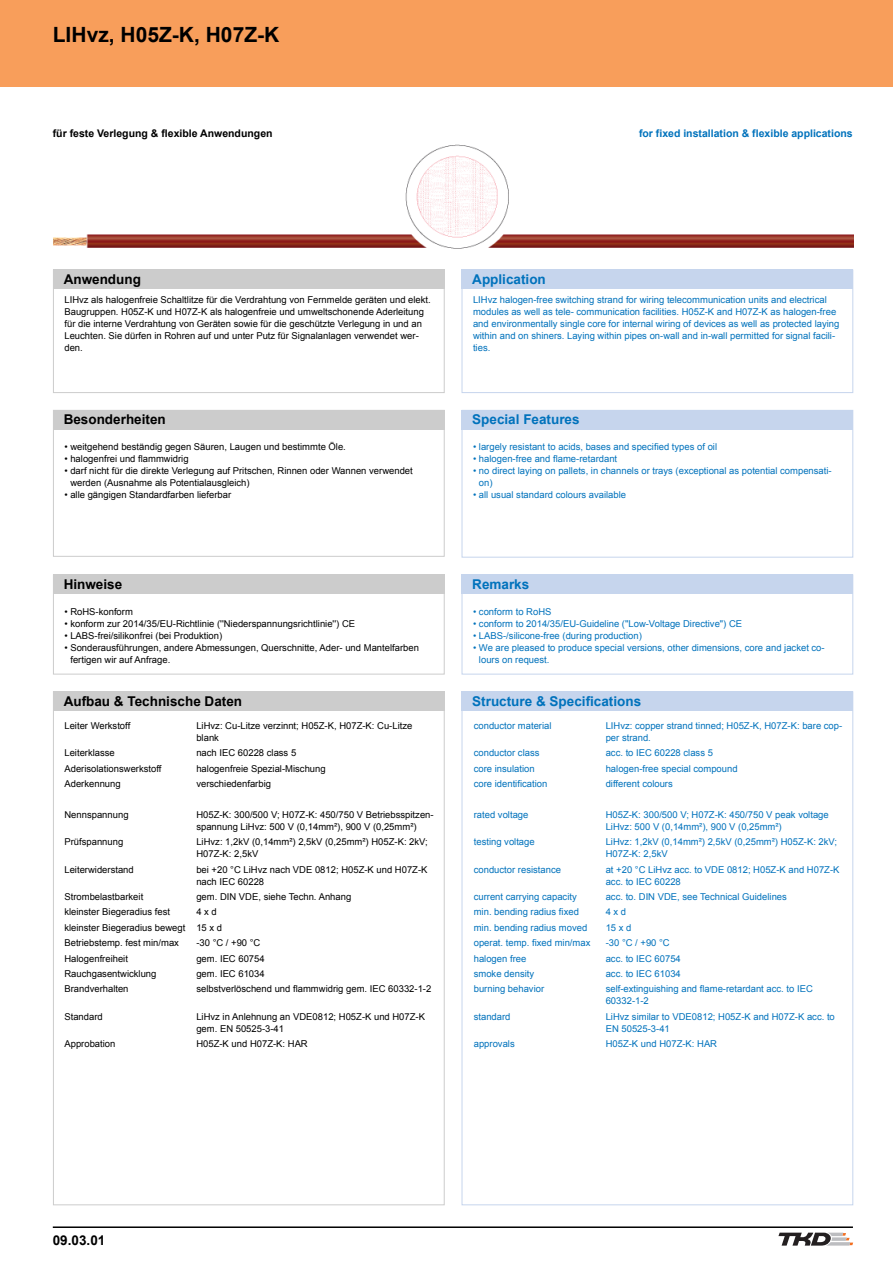
<style>
.page{position:relative;width:893px;height:1275px;background:#fff}
.page>*{position:absolute;margin:0;border:0;box-sizing:border-box;transform-origin:0 0}
.t1{font:700 21px "Arial";color:#000}
.t2{font:700 13.5px "Arial";color:#000}
.t3{font:700 13.5px "Arial";color:#0072bc}
.t4{font:700 10.5px "Arial";color:#0072bc}
.t5{font:700 10.5px "Arial";color:#000}
.t6{font:9.45px/12px "Arial";color:#000}
.t7{font:9.45px/12px "Arial";color:#0072bc}
</style>
<div class="page">
<div style="left:0;top:0;width:892px;height:87px;background:#f89e5b"></div>
<svg style="left:778px;top:1232px;width:74px;height:13px"></svg>
<hr style="left:53px;top:1226px;width:799px;height:2px;background:#000">
<img style="left:53px;top:144px;width:799px;height:105px">
<div style="left:53px;top:270px;width:391px;height:19px;background:#ccc"></div>
<div style="left:461px;top:270px;width:391px;height:19px;background:#c6d5ed"></div>
<div style="left:53px;top:691px;width:391px;height:20px;background:#ccc"></div>
<div style="left:461px;top:691px;width:391px;height:20px;background:#c6d5ed"></div>
<div style="left:53px;top:270px;width:391px;height:123px;border:1px solid #ccc"></div>
<div style="left:461px;top:270px;width:391px;height:123px;border:1px solid #c6d5ed"></div>
<div style="left:53px;top:410px;width:391px;height:19px;background:#ccc"></div>
<div style="left:461px;top:410px;width:391px;height:19px;background:#c6d5ed"></div>
<div style="left:53px;top:410px;width:391px;height:147px;border:1px solid #ccc"></div>
<div style="left:461px;top:410px;width:391px;height:147px;border:1px solid #c6d5ed"></div>
<div style="left:53px;top:574px;width:391px;height:20px;background:#ccc"></div>
<div style="left:461px;top:574px;width:391px;height:20px;background:#c6d5ed"></div>
<div style="left:53px;top:574px;width:391px;height:100px;border:1px solid #ccc"></div>
<div style="left:461px;top:574px;width:391px;height:100px;border:1px solid #c6d5ed"></div>
<h1 class="t1" style="left:53px;top:26px;width:228px">LIHvz, H05Z-K, H07Z-K</h1>
<p class="t5" style="left:53px;top:129px;width:221px">für feste Verlegung &amp; flexible Anwendungen</p>
<p class="t4" style="left:638px;top:129px;width:215px">for fixed installation &amp; flexible applications</p>
<h2 class="t2" style="left:64px;top:274px;width:79px">Anwendung</h2>
<h2 class="t3" style="left:472px;top:274px;width:75px">Application</h2>
<p class="t6" style="left:64px;top:294px;width:368px">LIHvz als halogenfreie Schaltlitze für die Verdrahtung von Fernmelde geräten und elekt.<br>Baugruppen. H05Z-K und H07Z-K als halogenfreie und umweltschonende Aderleitung für die interne Verdrahtung von Geräten sowie für die geschützte Verlegung in und an Leuchten. Sie dürfen in Rohren auf und unter Putz für Signalanlagen verwendet wer&shy;den.</p>
<p class="t7" style="left:473px;top:294px;width:368px">LIHvz halogen-free switching strand for wiring telecommunication units and electrical modules as well as tele- communication facilities. H05Z-K and H07Z-K as halogen-free and environmentally single core for internal wiring of devices as well as protected laying within and on shiners. Laying within pipes on-wall and in-wall permitted for signal facili&shy;ties.</p>
<h2 class="t2" style="left:64px;top:415px;width:104px">Besonderheiten</h2>
<h2 class="t3" style="left:472px;top:415px;width:109px">Special Features</h2>
<p class="t6" style="left:64px;top:441px;width:283px">• weitgehend beständig gegen Säuren, Laugen und bestimmte Öle.</p>
<p class="t6" style="left:64px;top:453px;width:126px">• halogenfrei und flammwidrig</p>
<p class="t6" style="left:70px;top:465px;width:344px;text-indent:-6px">• darf nicht für die direkte Verlegung auf Pritschen, Rinnen oder Wannen verwendet werden (Ausnahme als Potentialausgleich)</p>
<p class="t6" style="left:64px;top:489px;width:168px">• alle gängigen Standardfarben lieferbar</p>
<p class="t7" style="left:473px;top:441px;width:245px">• largely resistant to acids, bases and specified types of oil</p>
<p class="t7" style="left:473px;top:453px;width:146px">• halogen-free and flame-retardant</p>
<p class="t7" style="left:479px;top:465px;width:354px;text-indent:-6px">• no direct laying on pallets, in channels or trays (exceptional as potential compensati&shy;on)</p>
<p class="t7" style="left:473px;top:489px;width:154px">• all usual standard colours available</p>
<h2 class="t2" style="left:64px;top:579px;width:60px">Hinweise</h2>
<h2 class="t3" style="left:472px;top:579px;width:59px">Remarks</h2>
<p class="t6" style="left:64px;top:606px;width:70px">• RoHS-konform</p>
<p class="t6" style="left:64px;top:618px;width:292px">• konform zur 2014/35/EU-Richtlinie (''Niederspannungsrichtlinie'') CE</p>
<p class="t6" style="left:64px;top:630px;width:159px">• LABS-frei/silikonfrei (bei Produktion)</p>
<p class="t6" style="left:70px;top:642px;width:350px;text-indent:-6px">• Sonderausführungen, andere Abmessungen, Querschnitte, Ader- und Mantelfarben fertigen wir auf Anfrage.</p>
<p class="t7" style="left:473px;top:606px;width:80px">• conform to RoHS</p>
<p class="t7" style="left:473px;top:618px;width:270px">• conform to 2014/35/EU-Guideline ("Low-Voltage Directive") CE</p>
<p class="t7" style="left:473px;top:630px;width:170px">• LABS-/silicone-free (during production)</p>
<p class="t7" style="left:479px;top:642px;width:347px;text-indent:-6px">• We are pleased to produce special versions, other dimensions, core and jacket co&shy;lours on request.</p>
<h2 class="t2" style="left:64px;top:696px;width:180px">Aufbau &amp; Technische Daten</h2>
<h2 class="t3" style="left:472px;top:696px;width:170px">Structure &amp; Specifications</h2>
<p class="t6" style="left:64px;top:720px;width:67px">Leiter Werkstoff</p>
<p class="t6" style="left:196px;top:720px;width:217px">LiHvz: Cu-Litze verzinnt; H05Z-K, H07Z-K: Cu-Litze blank</p>
<p class="t7" style="left:473px;top:720px;width:79px">conductor material</p>
<p class="t7" style="left:605px;top:720px;width:238px">LIHvz: copper strand tinned; H05Z-K, H07Z-K: bare cop&shy;per strand.</p>
<p class="t6" style="left:64px;top:748px;width:52px">Leiterklasse</p>
<p class="t6" style="left:196px;top:748px;width:101px">nach IEC 60228 class 5</p>
<p class="t7" style="left:473px;top:748px;width:67px">conductor class</p>
<p class="t7" style="left:605px;top:748px;width:109px">acc. to IEC 60228 class 5</p>
<p class="t6" style="left:64px;top:763px;width:98px">Aderisolationswerkstoff</p>
<p class="t6" style="left:196px;top:763px;width:131px">halogenfreie Spezial-Mischung</p>
<p class="t7" style="left:473px;top:763px;width:62px">core insulation</p>
<p class="t7" style="left:605px;top:763px;width:133px">halogen-free special compound</p>
<p class="t6" style="left:64px;top:779px;width:58px">Aderkennung</p>
<p class="t6" style="left:196px;top:779px;width:76px">verschiedenfarbig</p>
<p class="t7" style="left:473px;top:779px;width:75px">core identification</p>
<p class="t7" style="left:605px;top:779px;width:69px">different colours</p>
<p class="t6" style="left:64px;top:809px;width:66px">Nennspannung</p>
<p class="t6" style="left:196px;top:809px;width:239px">H05Z-K: 300/500 V; H07Z-K: 450/750 V Betriebsspitzen&shy;spannung LiHvz: 500 V (0,14mm²), 900 V (0,25mm²)</p>
<p class="t7" style="left:473px;top:809px;width:56px">rated voltage</p>
<p class="t7" style="left:605px;top:809px;width:224px">H05Z-K: 300/500 V; H07Z-K: 450/750 V peak voltage<br>LiHvz: 500 V (0,14mm²), 900 V (0,25mm²)</p>
<p class="t6" style="left:64px;top:837px;width:60px">Prüfspannung</p>
<p class="t6" style="left:196px;top:837px;width:233px">LiHvz: 1,2kV (0,14mm²) 2,5kV (0,25mm²) H05Z-K: 2kV;<br>H07Z-K: 2,5kV</p>
<p class="t7" style="left:473px;top:837px;width:62px">testing voltage</p>
<p class="t7" style="left:605px;top:837px;width:233px">LiHvz: 1,2kV (0,14mm²) 2,5kV (0,25mm²) H05Z-K: 2kV;<br>H07Z-K: 2,5kV</p>
<p class="t6" style="left:64px;top:864px;width:71px">Leiterwiderstand</p>
<p class="t6" style="left:196px;top:864px;width:232px">bei +20 °C LiHvz nach VDE 0812; H05Z-K und H07Z-K nach IEC 60228</p>
<p class="t7" style="left:473px;top:864px;width:89px">conductor resistance</p>
<p class="t7" style="left:605px;top:864px;width:235px">at +20 °C LiHvz acc. to VDE 0812; H05Z-K and H07Z-K acc. to IEC 60228</p>
<p class="t6" style="left:64px;top:891px;width:80px">Strombelastbarkeit</p>
<p class="t6" style="left:196px;top:891px;width:156px">gem. DIN VDE, siehe Techn. Anhang</p>
<p class="t7" style="left:473px;top:891px;width:104px">current carrying capacity</p>
<p class="t7" style="left:605px;top:891px;width:183px">acc. to. DIN VDE, see Technical Guidelines</p>
<p class="t6" style="left:64px;top:907px;width:107px">kleinster Biegeradius fest</p>
<p class="t6" style="left:196px;top:907px;width:22px">4 x d</p>
<p class="t7" style="left:473px;top:907px;width:107px">min. bending radius fixed</p>
<p class="t7" style="left:605px;top:907px;width:22px">4 x d</p>
<p class="t6" style="left:64px;top:922px;width:159px">kleinster Biegeradius bewegt 15 x d</p>
<p class="t7" style="left:473px;top:922px;width:115px">min. bending radius moved</p>
<p class="t7" style="left:605px;top:922px;width:27px">15 x d</p>
<p class="t6" style="left:64px;top:938px;width:116px">Betriebstemp. fest min/max</p>
<p class="t6" style="left:196px;top:938px;width:66px">-30 °C / +90 °C</p>
<p class="t7" style="left:473px;top:938px;width:118px">operat. temp. fixed min/max</p>
<p class="t7" style="left:605px;top:938px;width:66px">-30 °C / +90 °C</p>
<p class="t6" style="left:64px;top:953px;width:65px">Halogenfreiheit</p>
<p class="t6" style="left:196px;top:953px;width:70px">gem. IEC 60754</p>
<p class="t7" style="left:473px;top:953px;width:54px">halogen free</p>
<p class="t7" style="left:605px;top:953px;width:77px">acc. to IEC 60754</p>
<p class="t6" style="left:64px;top:968px;width:93px">Rauchgasentwicklung</p>
<p class="t6" style="left:196px;top:968px;width:70px">gem. IEC 61034</p>
<p class="t7" style="left:473px;top:968px;width:62px">smoke density</p>
<p class="t7" style="left:605px;top:968px;width:77px">acc. to IEC 61034</p>
<p class="t6" style="left:64px;top:984px;width:66px">Brandverhalten</p>
<p class="t6" style="left:196px;top:984px;width:236px">selbstverlöschend und flammwidrig gem. IEC 60332-1-2</p>
<p class="t7" style="left:473px;top:984px;width:72px">burning behavior</p>
<p class="t7" style="left:605px;top:984px;width:208px">self-extinguishing and flame-retardant acc. to IEC<br>60332-1-2</p>
<p class="t6" style="left:64px;top:1011px;width:40px">Standard</p>
<p class="t6" style="left:196px;top:1011px;width:230px">LiHvz in Anlehnung an VDE0812; H05Z-K und H07Z-K gem. EN 50525-3-41</p>
<p class="t7" style="left:473px;top:1011px;width:38px">standard</p>
<p class="t7" style="left:605px;top:1011px;width:230px">LiHvz similar to VDE0812; H05Z-K and H07Z-K acc. to<br>EN 50525-3-41</p>
<p class="t6" style="left:64px;top:1038px;width:52px">Approbation</p>
<p class="t6" style="left:196px;top:1038px;width:113px">H05Z-K und H07Z-K: HAR</p>
<p class="t7" style="left:473px;top:1038px;width:42px">approvals</p>
<p class="t7" style="left:605px;top:1038px;width:113px">H05Z-K und H07Z-K: HAR</p>
<h2 class="t2" style="left:53px;top:1235px;width:54px">09.03.01</h2>
</div>
